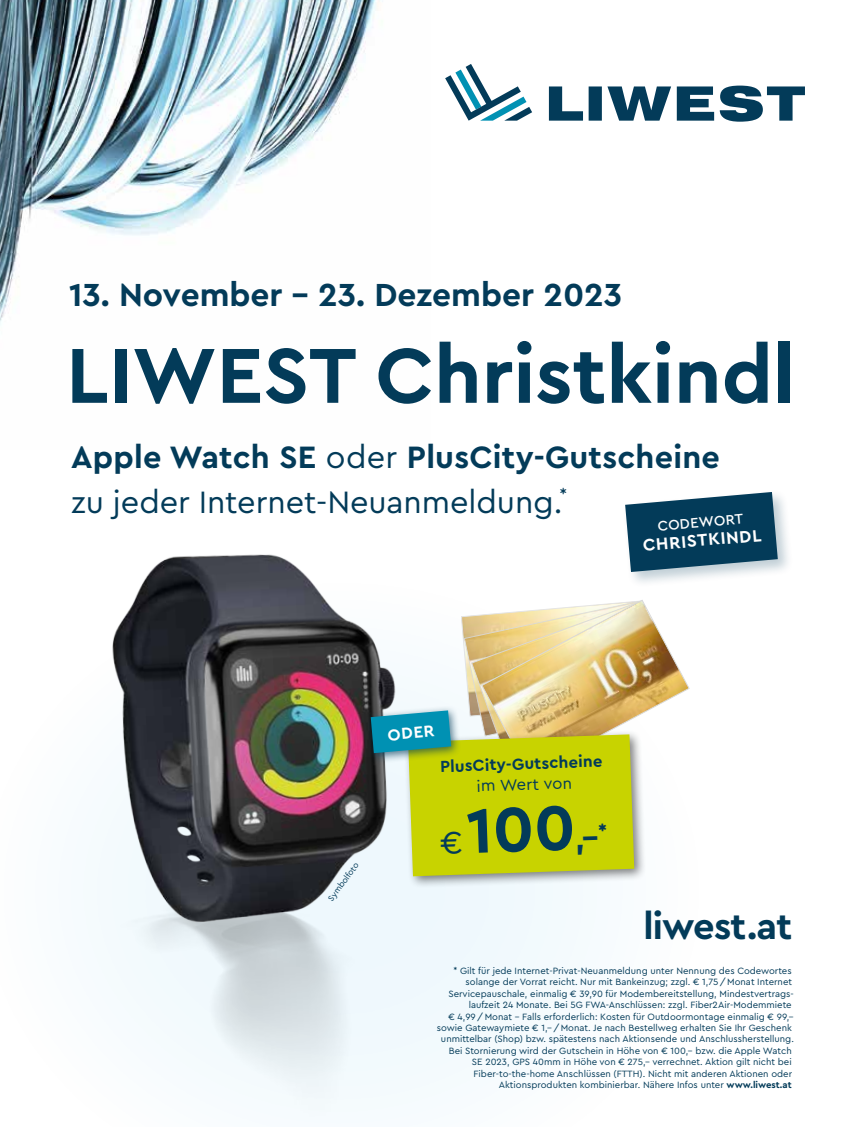
<style>
.page{position:relative;width:851px;height:1127px;background:#fff}
.page>*{position:absolute;margin:0;border:0;box-sizing:border-box;transform-origin:0 0}
.t1{font:700 81.45px "Cera PRO";color:#033b59}
.t2{font:700 66.15px "Cera PRO";color:#033b59}
.t3{font:700 37.95px "Cera PRO";letter-spacing:-.02em;color:#033b59}
.t4{font:700 33.45px "Cera PRO";color:#033b59}
.t5{font:32.4px/45.5px "Cera PRO";color:#033b59}
.t6{font:700 17.55px "Cera PRO";color:#fff}
.t7{font:700 16.8px "Cera PRO";color:#fff}
.t8{font:700 16.65px "Cera PRO";color:#033b59}
.t9{font:16.65px "Cera PRO";color:#033b59}
.t10{font:500 14.55px "Cera PRO";color:#fff}
.t11{font:9.6px/11.4px "Cera PRO";color:#033b59;text-align:right}
.t12{font:8.55px "Cera PRO";color:#033b59}
.s1{font-weight:700}
.s2{font-weight:400;font-size:32.7px}
.s3{font-size:32.7px}
</style>
<div class="page">
<img style="left:0;top:0;width:379px;height:325px">
<div style="left:476px;top:889px;width:108px;height:173px;background:#f3fafd"></div>
<div style="left:403px;top:729px;width:244px;height:160px;background:#000;opacity:.5"></div>
<img style="left:14px;top:554px;width:420px;height:382px">
<div style="left:365px;top:705px;width:96px;height:58px;background:#232425"></div>
<svg style="left:370px;top:599px;width:320px;height:277px"></svg>
<div style="left:622px;top:489px;width:171px;height:99px;background:#033b59;opacity:.25"></div>
<svg style="left:625px;top:492px;width:152px;height:80px;background:#2d5b74"></svg>
<svg style="left:549px;top:86px;width:255px;height:36px"></svg>
<svg style="left:445px;top:64px;width:87px;height:57px"></svg>
<h3 class="t4" style="left:69px;top:272px;width:554px">13. November – 23. Dezember 2023</h3>
<h1 class="t1" style="left:66px;top:321px;width:730px">LIWEST Christkindl</h1>
<h3 class="t5" style="left:71px;top:432px;width:650px"><span class="s1">Apple Watch SE</span> oder <span class="s1">PlusCity-Gutscheine </span>zu jeder Internet-Neuanmeldung.<sup>*</sup></h3>
<h3 class="t10" style="left:656px;top:516px;width:88px;rotate:-5deg">CODEWORT</h3>
<h3 class="t6" style="left:641px;top:534px;width:120px;rotate:-5deg">CHRISTKINDL</h3>
<h3 class="t7" style="left:387px;top:724px;width:48px;rotate:-5deg">ODER</h3>
<p class="t12" style="left:325px;top:897px;width:48px;rotate:-54deg">Symbolfoto</p>
<h3 class="t8" style="left:440px;top:755px;width:164px;rotate:-2deg">PlusCity-Gutscheine</h3>
<h3 class="t9" style="left:476px;top:775px;width:97px;rotate:-2deg">im Wert von</h3>
<h2 class="t2" style="left:439px;top:788px;width:168px;rotate:-2deg"><span class="s2">€</span>100<span class="s3">,–</span><sup>*</sup></h2>
<h3 class="t3" style="left:643px;top:900px;width:150px">liwest.at</h3>
<p class="t11" style="left:436px;top:964px;width:358px">* Gilt für jede Internet-Privat-Neuanmeldung unter Nennung des Codewortes solange der Vorrat reicht. Nur mit Bankeinzug; zzgl. € 1,75 / Monat Internet Servicepauschale, einmalig € 39,90 für Modembereitstellung, Mindestvertrags&shy;laufzeit 24 Monate. Bei 5G FWA-Anschlüssen: zzgl. Fiber2Air-Modemmiete<br>€ 4,99 / Monat – Falls erforderlich: Kosten für Outdoormontage einmalig € 99,– sowie Gatewaymiete € 1,– / Monat. Je nach Bestellweg erhalten Sie Ihr Geschenk unmittelbar (Shop) bzw. spätestens nach Aktionsende und Anschlussherstellung.<br>Bei Stornierung wird der Gutschein in Höhe von € 100,– bzw. die Apple Watch<br>SE 2023, GPS 40mm in Höhe von € 275,– verrechnet. Aktion gilt nicht bei Fiber-to-the-home Anschlüssen (FTTH). Nicht mit anderen Aktionen oder Aktionsprodukten kombinierbar. Nähere Infos unter <span class="s1">www.liwest.at</span></p>
</div>
